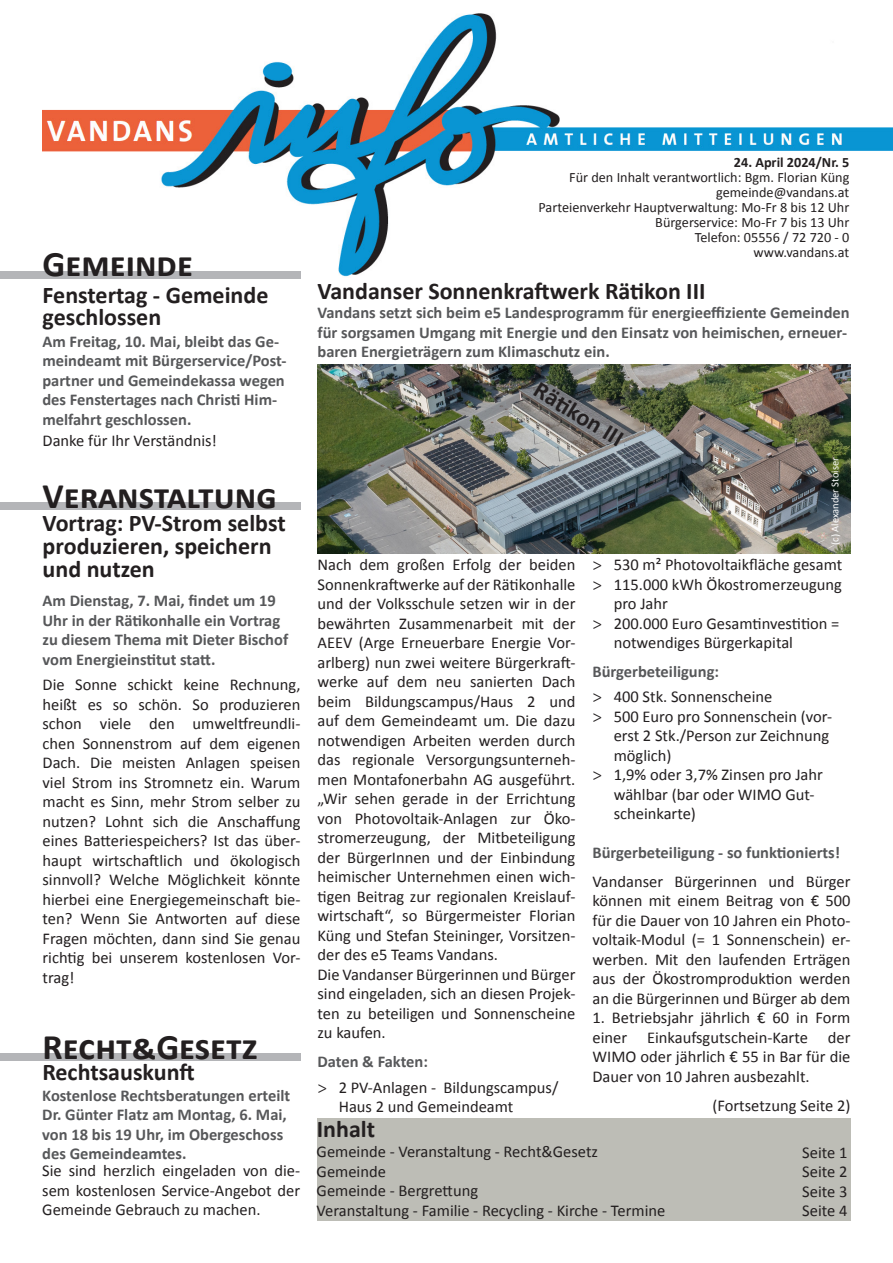
<style>
.page{position:relative;width:893px;height:1263px;background:#fff}
.page>*{position:absolute;margin:0;border:0;box-sizing:border-box;transform-origin:0 0}
.Ü1-Calibri{font:700 36px "Calibri";color:#231f20}
.Ü2-Calibri{font:700 24px/22.5px "Calibri";color:#231f20}
.Haupttext-Calibri{font:16.5px/19.5px "Calibri";color:#231f20;text-align:justify}
.Text_grau_fett_-_Calibri{font:700 16.5px/19.5px "Calibri";color:#57585a}
.t1{font:14.25px "Calibri";color:#231f20}
.t2{font:700 14.25px "Calibri";color:#231f20}
.Fotobeschriftung{font:10.5px "Calibri";color:#fff}
.s1{font-family:"Myriad Pro"}
</style>
<div class="page">
<img style="left:43px;top:13px;width:850px;height:265px">
<div style="left:0;top:271px;width:300px;height:7px;background:#b4b5b8"></div>
<div style="left:317px;top:1117px;width:533px;height:103px;background:#bdbdb6"></div>
<div style="left:0;top:1053px;width:300px;height:8px;background:#b4b5b8"></div>
<img style="left:317px;top:364px;width:533px;height:190px">
<div style="left:0;top:502px;width:300px;height:8px;background:#b4b5b8"></div>
<p class="Ü1-Calibri" style="left:43px;top:239px;width:152px">Gemeinde</p>
<p class="Ü2-Calibri" style="left:43px;top:283px;width:227px">Fenstertag - Gemeinde geschlossen</p>
<p class="Text_grau_fett_-_Calibri" style="left:42px;top:331px;width:246px">Am Freitag, 10. Mai, bleibt das Ge&shy;meindeamt mit Bürgerservice/Post&shy;partner und Gemeindekassa wegen des Fenstertages nach Christi Him&shy;melfahrt geschlossen.</p>
<p class="Haupttext-Calibri" style="left:43px;top:431px;width:176px">Danke für Ihr Verständnis!</p>
<p class="Ü1-Calibri" style="left:43px;top:470px;width:236px">Veranstaltung</p>
<p class="Ü2-Calibri" style="left:43px;top:511px;width:245px">Vortrag: PV-Strom selbst produzieren, speichern und nutzen</p>
<p class="Text_grau_fett_-_Calibri" style="left:43px;top:590px;width:247px">Am Dienstag, 7. Mai, findet um 19<br>Uhr in der Rätikonhalle ein Vortrag zu diesem Thema mit Dieter Bischof vom Energieinstitut statt.</p>
<p class="Haupttext-Calibri" style="left:43px;top:675px;width:259px">Die Sonne schickt keine Rechnung, heißt es so schön. So produzieren schon viele den umweltfreundli&shy;chen Sonnenstrom auf dem eigenen Dach. Die meisten Anlagen speisen viel Strom ins Stromnetz ein. Warum macht es Sinn, mehr Strom selber zu nutzen? Lohnt sich die Anschaffung eines Batteriespeichers? Ist das über&shy;haupt wirtschaftlich und ökologisch sinnvoll? Welche Möglichkeit könnte hierbei eine Energiegemeinschaft bie&shy;ten? Wenn Sie Antworten auf diese Fragen möchten, dann sind Sie genau richtig bei unserem kostenlosen Vor&shy;trag!</p>
<p class="Ü1-Calibri" style="left:43px;top:1022px;width:217px">Recht&amp;Gesetz</p>
<p class="Ü2-Calibri" style="left:42px;top:1060px;width:154px">Rechtsauskunft</p>
<p class="Text_grau_fett_-_Calibri" style="left:42px;top:1085px;width:249px">Kostenlose Rechtsberatungen erteilt<br>Dr. Günter Flatz am Montag, 6. Mai, von 18 bis 19 Uhr, im Obergeschoss des Gemeindeamtes.</p>
<p class="Haupttext-Calibri" style="left:42px;top:1160px;width:259px">Sie sind herzlich eingeladen von die&shy;sem kostenlosen Service-Angebot der Gemeinde Gebrauch zu machen.</p>
<p class="t2" style="left:734px;top:152px;width:117px">24. April 2024/Nr. 5</p>
<p class="t1" style="left:569px;top:168px;width:282px">Für den Inhalt verantwortlich: Bgm. Florian Küng</p>
<p class="t1" style="left:716px;top:183px;width:135px">gemeinde@vandans.at</p>
<p class="t1" style="left:539px;top:198px;width:312px">Parteienverkehr Hauptverwaltung: Mo-Fr 8 bis 12 Uhr</p>
<p class="t1" style="left:655px;top:213px;width:196px">Bürgerservice: Mo-Fr 7 bis 13 Uhr</p>
<p class="t1" style="left:695px;top:228px;width:156px">Telefon: 05556 / 72 720 - 0</p>
<p class="t1" style="left:754px;top:243px;width:97px">www.vandans.at</p>
<p class="Ü2-Calibri" style="left:317px;top:278px;width:390px">Vandanser Sonnenkraftwerk Rätikon III</p>
<p class="Text_grau_fett_-_Calibri" style="left:317px;top:302px;width:534px">Vandans setzt sich beim e5 Landesprogramm für energieeffiziente Gemeinden für sorgsamen Umgang mit Energie und den Einsatz von heimischen, erneuer&shy;baren Energieträgern zum Klimaschutz ein.</p>
<p class="Ü2-Calibri" style="left:543px;top:377px;width:102px;rotate:32deg">Räti kon III</p>
<p class="Fotobeschriftung" style="left:828px;top:545px;width:89px;rotate:-90deg">(c) Alexander Stoiser</p>
<p class="Haupttext-Calibri" style="left:317px;top:555px;width:259px">Nach dem großen Erfolg der beiden Sonnenkraftwerke auf der Rätikonhalle und der Volksschule setzen wir in der bewährten Zusammenarbeit mit der AEEV (Arge Erneuerbare Energie Vor&shy;arlberg) nun zwei weitere Bürgerkraft&shy;werke auf dem neu sanierten Dach beim Bildungscampus/Haus 2 und auf dem Gemeindeamt um. Die dazu notwendigen Arbeiten werden durch das regionale Versorgungsunterneh&shy;men Montafonerbahn AG ausgeführt. „Wir sehen gerade in der Errichtung von Photovoltaik-Anlagen zur Öko&shy;stromerzeugung, der Mitbeteiligung der BürgerInnen und der Einbindung heimischer Unternehmen einen wich&shy;tigen Beitrag zur regionalen Kreislauf&shy;wirtschaft“, so Bürgermeister Florian Küng und Stefan Steininger, Vorsitzen&shy;der des e5 Teams Vandans.</p>
<p class="Haupttext-Calibri" style="left:317px;top:964px;width:259px">Die Vandanser Bürgerinnen und Bürger sind eingeladen, sich an diesen Projek&shy;ten zu beteiligen und Sonnenscheine zu kaufen.</p>
<p class="Text_grau_fett_-_Calibri" style="left:317px;top:1051px;width:112px">Daten &amp; Fakten:</p>
<p class="Haupttext-Calibri" style="left:339px;top:1077px;width:221px;text-indent:-21px"><span class="s1">&gt;</span> 2 PV-Anlagen - Bildungscampus/<br>Haus 2 und Gemeindeamt</p>
<p class="Ü2-Calibri" style="left:317px;top:1117px;width:60px">Inhalt</p>
<p class="Haupttext-Calibri" style="left:592px;top:555px;width:251px"><span class="s1">&gt;</span> 530 m² Photovoltaikfläche gesamt</p>
<p class="Haupttext-Calibri" style="left:614px;top:574px;width:230px;text-indent:-21px"><span class="s1">&gt;</span> 115.000 kWh Ökostromerzeugung pro Jahr</p>
<p class="Haupttext-Calibri" style="left:614px;top:613px;width:227px;text-indent:-21px"><span class="s1">&gt;</span> 200.000 Euro Gesamtinvestition = notwendiges Bürgerkapital</p>
<p class="Text_grau_fett_-_Calibri" style="left:592px;top:661px;width:128px">Bürgerbeteiligung:</p>
<p class="Haupttext-Calibri" style="left:592px;top:687px;width:182px"><span class="s1">&gt;</span> 400 Stk. Sonnenscheine</p>
<p class="Haupttext-Calibri" style="left:614px;top:706px;width:220px;text-align:left;text-indent:-21px"><span class="s1">&gt;</span> 500 Euro pro Sonnenschein (vor&shy;erst 2 Stk./Person zur Zeichnung möglich)</p>
<p class="Haupttext-Calibri" style="left:614px;top:765px;width:211px;text-align:left;text-indent:-21px"><span class="s1">&gt;</span> 1,9% oder 3,7% Zinsen pro Jahr wählbar (bar oder WIMO Gut&shy;scheinkarte)</p>
<p class="Text_grau_fett_-_Calibri" style="left:592px;top:843px;width:249px">Bürgerbeteiligung - so funktionierts!</p>
<p class="Haupttext-Calibri" style="left:592px;top:871px;width:259px">Vandanser Bürgerinnen und Bürger können mit einem Beitrag von € 500 für die Dauer von 10 Jahren ein Photo&shy;voltaik-Modul (= 1 Sonnenschein) er&shy;werben. Mit den laufenden Erträgen aus der Ökostromproduktion werden an die Bürgerinnen und Bürger ab dem</p>
<p class="Haupttext-Calibri" style="left:592px;top:1008px;width:259px">1. Betriebsjahr jährlich € 60 in Form einer Einkaufsgutschein-Karte der WIMO oder jährlich € 55 in Bar für die Dauer von 10 Jahren ausbezahlt.</p>
<p class="Haupttext-Calibri" style="left:712px;top:1095px;width:139px">(Fortsetzung Seite 2)</p>
<p class="Haupttext-Calibri" style="left:317px;top:1141px;width:283px">Gemeinde - Veranstaltung - Recht&amp;Gesetz</p>
<p class="Haupttext-Calibri" style="left:317px;top:1161px;width:71px">Gemeinde</p>
<p class="Haupttext-Calibri" style="left:317px;top:1180px;width:163px">Gemeinde - Bergrettung</p>
<p class="Haupttext-Calibri" style="left:317px;top:1200px;width:350px">Veranstaltung - Familie - Recycling - Kirche - Termine</p>
<p class="Haupttext-Calibri" style="left:802px;top:1142px;width:47px">Seite 1</p>
<p class="Haupttext-Calibri" style="left:802px;top:1161px;width:47px">Seite 2</p>
<p class="Haupttext-Calibri" style="left:802px;top:1181px;width:47px">Seite 3</p>
<p class="Haupttext-Calibri" style="left:802px;top:1200px;width:47px">Seite 4</p>
</div>
